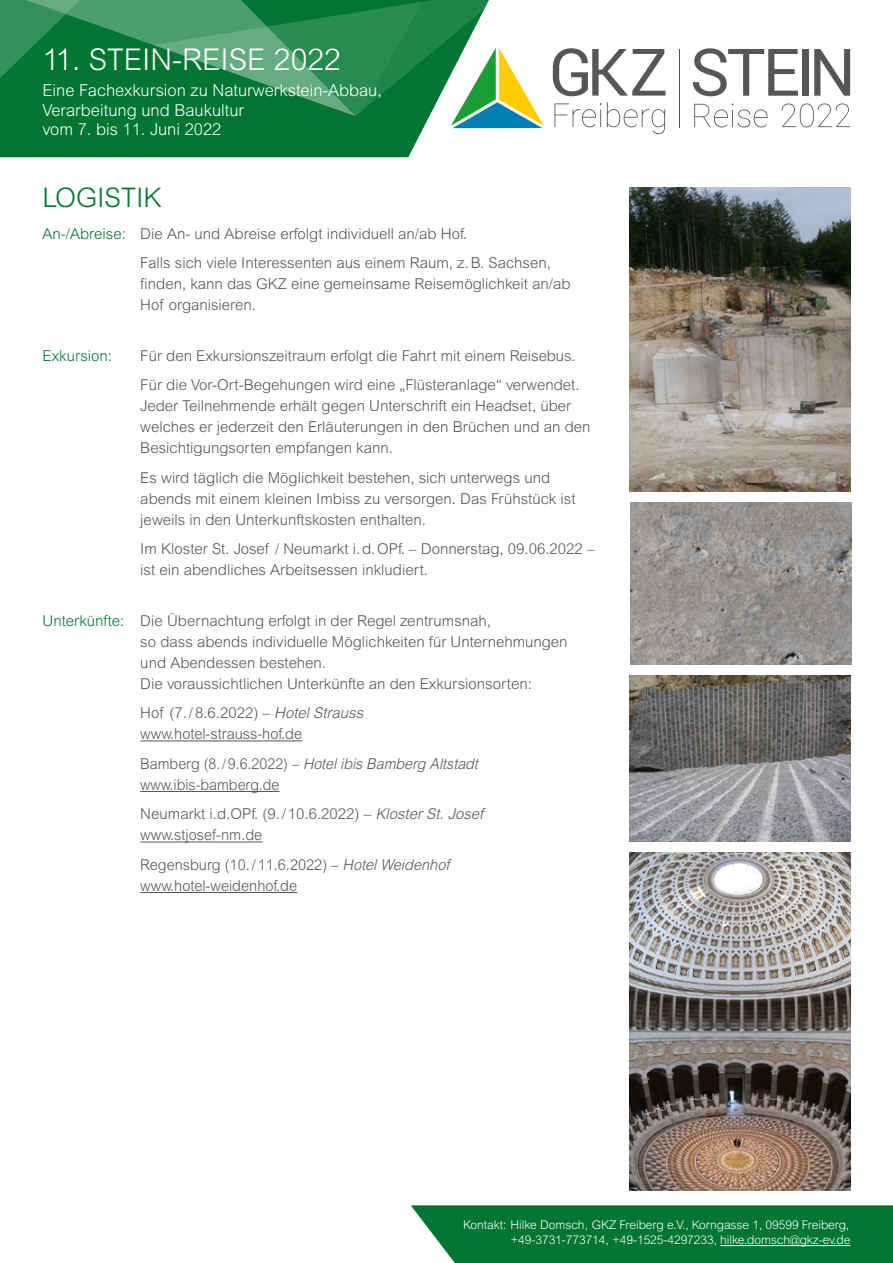
<style>
.page{position:relative;width:893px;height:1263px;background:#fff}
.page>*{position:absolute;margin:0;border:0;box-sizing:border-box;transform-origin:0 0}
.t1{font:300 30px "Arial MT Pro";color:#fff}
.t2{font:300 27px "Arial MT Pro";color:#007632}
.t3{font:300 16.5px/19.5px "Arial MT Pro";color:#fff}
.t4{font:300 15px/21px "Arial MT Pro";color:#565655}
.t5{font:300 15px/21px "Arial MT Pro";color:#565655;scale:.95 1}
.t6{font:300 15px "Arial MT Pro";color:#007632}
.t7{font:300 12px/15px "Arial MT Pro";letter-spacing:-.005em;color:#fff;text-align:right}
.s1{color:#007632}
.s2{font-style:italic}
</style>
<div class="page">
<svg style="left:0;top:128px;width:496px;height:29px;fill:#007632"></svg>
<div style="left:411px;top:1205px;width:482px;height:58px;background:#007632"></div>
<hr style="left:720px;top:1245px;width:130px;height:1px;background:#fff">
<svg style="left:553px;top:48px;width:112px;height:86px"></svg>
<svg style="left:0;top:0;width:544px;height:128px;background:#34925a"></svg>
<svg style="left:782px;top:103px;width:68px;height:24px"></svg>
<svg style="left:694px;top:103px;width:73px;height:24px"></svg>
<svg style="left:693px;top:48px;width:157px;height:48px"></svg>
<div style="left:803px;top:49px;width:6px;height:47px;background:#565655"></div>
<hr style="left:679px;top:49px;width:1px;height:78px;background:#565655">
<hr style="left:140px;top:740px;width:162px;height:1px;background:#565655">
<hr style="left:140px;top:791px;width:139px;height:1px;background:#565655">
<hr style="left:140px;top:841px;width:122px;height:1px;background:#565655">
<hr style="left:140px;top:892px;width:157px;height:1px;background:#565655">
<img style="left:629px;top:853px;width:221px;height:338px">
<img style="left:630px;top:502px;width:221px;height:163px">
<img style="left:629px;top:187px;width:221px;height:305px">
<img style="left:629px;top:675px;width:221px;height:166px">
<h1 class="t1" style="left:43px;top:41px;width:300px">11. STEIN-REISE 2022</h1>
<p class="t3" style="left:43px;top:81px;width:341px">Eine Fachexkursion zu Naturwerkstein-Abbau,<br>Verarbeitung und Baukultur<br>vom 7. bis 11. Juni 2022</p>
<h2 class="t2" style="left:43px;top:181px;width:121px">LOGISTIK</h2>
<p class="t4" style="left:140px;top:219px;width:412px;line-height:29.5px;text-indent:-98px"><span class="s1">An-/Abreise:</span> Die An- und Abreise erfolgt individuell an/ab Hof.<br>Falls sich viele Interessenten aus einem Raum, z.B. Sachsen,</p>
<p class="t4" style="left:140px;top:274px;width:432px">finden, kann das GKZ eine gemeinsame Reisemöglichkeit an/ab<br>Hof organisieren.</p>
<p class="t6" style="left:43px;top:346px;width:71px">Exkursion:</p>
<p class="t4" style="left:140px;top:341px;width:441px;line-height:29.5px">Für den Exkursionszeitraum erfolgt die Fahrt mit einem Reisebus.<br>Für die Vor-Ort-Begehungen wird eine „Flüsteranlage“ verwendet.</p>
<p class="t4" style="left:140px;top:396px;width:452px">Jeder Teilnehmende erhält gegen Unterschrift ein Headset, über welches er jederzeit den Erläuterungen in den Brüchen und an den<br>Besichtigungsorten empfangen kann.</p>
<p class="t4" style="left:140px;top:467px;width:437px">Es wird täglich die Möglichkeit bestehen, sich unterwegs und abends mit einem kleinen Imbiss zu versorgen. Das Frühstück ist jeweils in den Unterkunftskosten enthalten.</p>
<p class="t4" style="left:140px;top:539px;width:456px">Im Kloster St. Josef / Neumarkt i.d.OPf. – Donnerstag, 09.06.2022 – ist ein abendliches Arbeitsessen inkludiert.</p>
<p class="t4" style="left:140px;top:610px;width:429px;text-indent:-98px"><span class="s1">Unterkünfte:</span> Die Übernachtung erfolgt in der Regel zentrumsnah,<br>so dass abends individuelle Möglichkeiten für Unternehmungen und Abendessen bestehen.<br>Die voraussichtlichen Unterkünfte an den Exkursionsorten:</p>
<p class="t4" style="left:140px;top:703px;width:229px">Hof (7./8.6.2022) – <span class="s2">HotelStrauss </span>www.hotel-strauss-hof.de</p>
<p class="t5" style="left:140px;top:753px;width:361px">B a m b e rg ( 8 . / 9 . 6 . 2 0 2 2 ) – <span class="s2">HotelibisBamberg Altstadt </span>www.ibis-bamberg.de</p>
<p class="t4" style="left:140px;top:804px;width:349px">Neumarkt i.d.OPf. (9./10.6.2022) – <span class="s2">KlosterSt.Josef </span>www.stjosef-nm.de</p>
<p class="t4" style="left:140px;top:854px;width:315px">Regensburg (10./11.6.2022) – <span class="s2">HotelWeidenhof </span>www.hotel-weidenhof.de</p>
<p class="t7" style="left:463px;top:1218px;width:389px">Kontakt: Hilke Domsch, GKZ Freiberg e.V., Korngasse 1, 09599 Freiberg, +49-3731-773714, +49-1525-4297233, hilke.domsch@gkz-ev.de</p>
</div>
